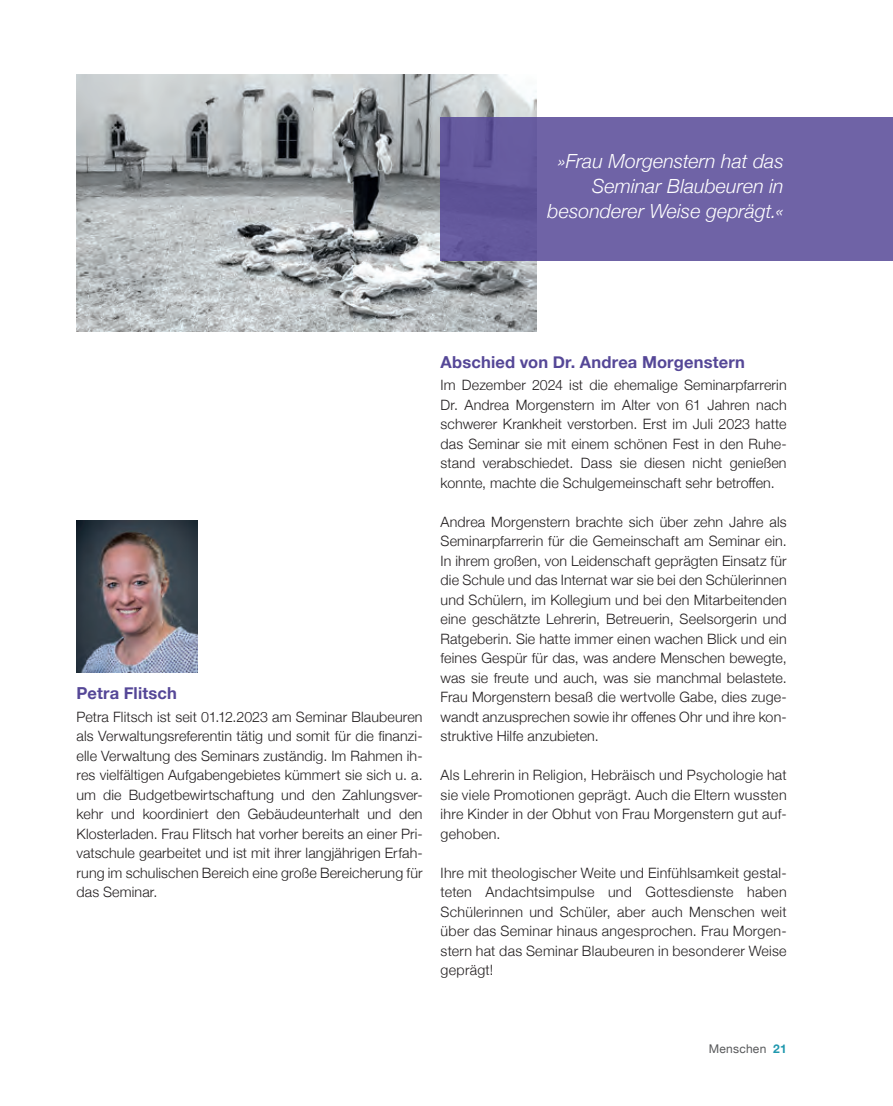
<style>
.page{position:relative;width:893px;height:1106px;background:#fff}
.page>*{position:absolute;margin:0;border:0;box-sizing:border-box;transform-origin:0 0}
.JB_Seminarstiftung_Zitat_kursiv{font:italic 300 19.5px/24.8px "Helvetica Neue";letter-spacing:.005em;color:#fff;text-align:right}
.JB_Seminarstiftung_Fließ{font:700 16.5px "Helvetica Neue";letter-spacing:.01em;color:#554797}
.JB_Seminarstiftung_Fließ-2{font:300 14.25px/19.5px "Helvetica Neue";letter-spacing:.01em;color:#231f20;text-align:justify}
.EvSST_Jb_Fließtext{font:12px "Helvetica Neue";letter-spacing:.02em;color:#57585a}
.s1{font-weight:700;color:#2098ae}
</style>
<div class="page">
<img style="left:77px;top:74px;width:459px;height:258px">
<div style="left:441px;top:117px;width:452px;height:143px;background:linear-gradient(to right,#665b9e,#7366a9)"></div>
<img style="left:77px;top:520px;width:121px;height:152px">
<p class="JB_Seminarstiftung_Zitat_kursiv" style="left:548px;top:147px;width:238px">»Frau Morgenstern hat das<br>Seminar Blaubeuren in besonderer Weise geprägt.«</p>
<p class="JB_Seminarstiftung_Fließ" style="left:77px;top:680px;width:102px">Petra Flitsch</p>
<p class="JB_Seminarstiftung_Fließ-2" style="left:77px;top:706px;width:348px">Petra Flitsch ist seit 01.12.2023 am Seminar Blaubeuren als Verwaltungsreferentin tätig und somit für die finanzi&shy;elle Verwaltung des Seminars zuständig. Im Rahmen ih&shy;res vielfältigen Aufgabengebietes kümmert sie sich u. a. um die Budgetbewirtschaftung und den Zahlungsver&shy;kehr und koordiniert den Gebäudeunterhalt und den Klosterladen. Frau Flitsch hat vorher bereits an einer Pri&shy;vatschule gearbeitet und ist mit ihrer langjährigen Erfah&shy;rung im schulischen Bereich eine große Bereicherung für das Seminar.</p>
<p class="JB_Seminarstiftung_Fließ" style="left:441px;top:349px;width:306px">Abschied von Dr. Andrea Morgenstern</p>
<p class="JB_Seminarstiftung_Fließ-2" style="left:441px;top:374px;width:348px">Im Dezember 2024 ist die ehemalige Seminarpfarrerin Dr. Andrea Morgenstern im Alter von 61 Jahren nach schwerer Krankheit verstorben. Erst im Juli 2023 hatte das Seminar sie mit einem schönen Fest in den Ruhe&shy;stand verabschiedet. Dass sie diesen nicht genießen konnte, machte die Schulgemeinschaft sehr betroffen.</p>
<p class="JB_Seminarstiftung_Fließ-2" style="left:441px;top:511px;width:348px">Andrea Morgenstern brachte sich über zehn Jahre als Seminarpfarrerin für die Gemeinschaft am Seminar ein.<br>In ihrem großen, von Leidenschaft geprägten Einsatz für die Schule und das Internat war sie bei den Schülerinnen und Schülern, im Kollegium und bei den Mitarbeitenden eine geschätzte Lehrerin, Betreuerin, Seelsorgerin und Ratgeberin. Sie hatte immer einen wachen Blick und ein feines Gespür für das, was andere Menschen bewegte, was sie freute und auch, was sie manchmal belastete.<br>Frau Morgenstern besaß die wertvolle Gabe, dies zuge&shy;wandt anzusprechen sowie ihr offenes Ohr und ihre kon&shy;struktive Hilfe anzubieten.</p>
<p class="JB_Seminarstiftung_Fließ-2" style="left:441px;top:764px;width:348px">Als Lehrerin in Religion, Hebräisch und Psychologie hat sie viele Promotionen geprägt. Auch die Eltern wussten ihre Kinder in der Obhut von Frau Morgenstern gut auf&shy;gehoben.</p>
<p class="JB_Seminarstiftung_Fließ-2" style="left:441px;top:862px;width:348px">Ihre mit theologischer Weite und Einfühlsamkeit gestal&shy;teten Andachtsimpulse und Gottesdienste haben Schülerinnen und Schüler, aber auch Menschen weit über das Seminar hinaus angesprochen. Frau Morgen&shy;stern hat das Seminar Blaubeuren in besonderer Weise geprägt!</p>
<p class="EvSST_Jb_Fließtext" style="left:709px;top:1040px;width:79px">Menschen <span class="s1">21</span></p>
</div>
